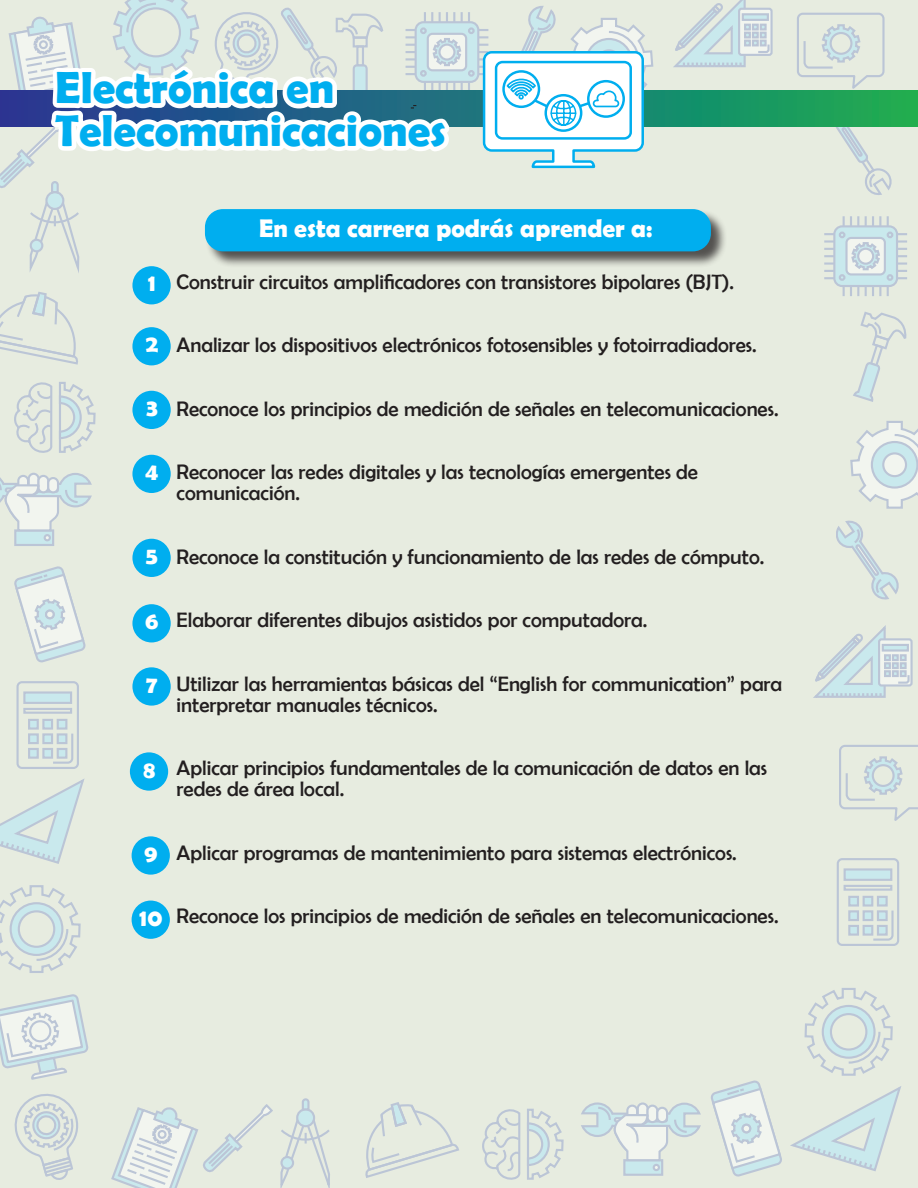
<style>
.page{position:relative;width:918px;height:1188px;background:#e7ece0}
.page>*{position:absolute;margin:0;border:0;box-sizing:border-box;transform-origin:0 0}
.t1{font:700 45px "Berlin Sans FB Demi";color:#00aeef}
.t2{font:700 25.5px "Berlin Sans FB Demi";color:#fff}
.t3{font:700 24px "Berlin Sans FB Demi";color:#fff}
.bullets{font:21px/21px "Berlin Sans FB";color:#231f20}
</style>
<div class="page">
<svg style="left:14px;top:566px;width:72px;height:96px"></svg>
<svg style="left:0;top:885px;width:81px;height:88px"></svg>
<div style="left:16px;top:681px;width:63px;height:88px;border:2px solid #223f99;border-radius:4px"></div>
<div style="left:24px;top:693px;width:47px;height:10px;background:#c9e9ed"></div>
<svg style="left:29px;top:720px;width:9px;height:9px"></svg>
<svg style="left:43px;top:720px;width:9px;height:9px"></svg>
<svg style="left:58px;top:720px;width:8px;height:9px"></svg>
<svg style="left:29px;top:734px;width:9px;height:9px"></svg>
<svg style="left:43px;top:734px;width:9px;height:9px"></svg>
<svg style="left:29px;top:749px;width:9px;height:9px"></svg>
<svg style="left:43px;top:749px;width:9px;height:9px"></svg>
<svg style="left:51px;top:733px;width:23px;height:31px"></svg>
<svg style="left:0;top:779px;width:85px;height:85px"></svg>
<svg style="left:0;top:994px;width:88px;height:86px"></svg>
<svg style="left:797px;top:13px;width:88px;height:76px"></svg>
<div style="left:15px;top:530px;width:38px;height:15px;background:#c9e9ed"></div>
<svg style="left:0;top:473px;width:92px;height:67px"></svg>
<div style="left:44px;top:534px;width:7px;height:7px;border:2px solid #223f99;border-radius:50%"></div>
<svg style="left:14px;top:382px;width:33px;height:71px"></svg>
<svg style="left:0;top:292px;width:47px;height:67px"></svg>
<div style="left:416px;top:22px;width:62px;height:60px;background:#c9e9ed;border-radius:8px"></div>
<div style="left:415px;top:21px;width:64px;height:62px;border:2px solid #223f99;border-radius:8px"></div>
<div style="left:428px;top:34px;width:38px;height:36px;background:#f2f5ef;border-radius:5px"></div>
<div style="left:427px;top:33px;width:40px;height:38px;border:2px solid #223f99;border-radius:5px"></div>
<svg style="left:456px;top:41px;width:5px;height:22px"></svg>
<svg style="left:461px;top:12px;width:9px;height:10px"></svg>
<svg style="left:461px;top:82px;width:9px;height:8px"></svg>
<div style="left:468px;top:27px;width:7px;height:7px;border:2px solid #223f99;border-radius:50%"></div>
<div style="left:468px;top:70px;width:7px;height:7px;border:2px solid #223f99;border-radius:50%"></div>
<div style="left:738px;top:8px;width:35px;height:48px;border:2px solid #223f99;border-radius:2px"></div>
<svg style="left:673px;top:0;width:98px;height:67px"></svg>
<svg style="left:15px;top:1094px;width:63px;height:86px"></svg>
<svg style="left:280px;top:1098px;width:50px;height:90px"></svg>
<svg style="left:282px;top:1157px;width:11px;height:12px"></svg>
<div style="left:280px;top:1156px;width:14px;height:14px;border:2px solid #223f99;border-radius:50%"></div>
<div style="left:624px;top:1160px;width:38px;height:15px;background:#c9e9ed"></div>
<svg style="left:581px;top:1102px;width:120px;height:68px"></svg>
<div style="left:653px;top:1164px;width:7px;height:7px;border:2px solid #223f99;border-radius:50%"></div>
<svg style="left:482px;top:1109px;width:82px;height:71px"></svg>
<svg style="left:111px;top:1104px;width:162px;height:84px"></svg>
<svg style="left:365px;top:1102px;width:94px;height:76px"></svg>
<svg style="left:711px;top:1081px;width:71px;height:96px"></svg>
<svg style="left:804px;top:988px;width:89px;height:88px"></svg>
<div style="left:837px;top:858px;width:62px;height:88px;border:2px solid #223f99;border-radius:4px"></div>
<svg style="left:845px;top:869px;width:46px;height:11px"></svg>
<svg style="left:849px;top:897px;width:9px;height:8px"></svg>
<div style="left:864px;top:897px;width:8px;height:8px;background:#c9e9ed"></div>
<svg style="left:878px;top:897px;width:9px;height:8px"></svg>
<svg style="left:849px;top:911px;width:9px;height:9px"></svg>
<svg style="left:864px;top:911px;width:8px;height:9px"></svg>
<svg style="left:849px;top:926px;width:9px;height:9px"></svg>
<svg style="left:864px;top:926px;width:8px;height:9px"></svg>
<svg style="left:871px;top:910px;width:23px;height:31px"></svg>
<svg style="left:790px;top:1086px;width:111px;height:85px"></svg>
<svg style="left:853px;top:312px;width:53px;height:90px"></svg>
<svg style="left:835px;top:126px;width:56px;height:69px"></svg>
<svg style="left:850px;top:421px;width:68px;height:88px"></svg>
<svg style="left:839px;top:745px;width:79px;height:76px"></svg>
<svg style="left:836px;top:521px;width:62px;height:79px"></svg>
<div style="left:834px;top:226px;width:63px;height:60px;background:#c9e9ed;border-radius:8px"></div>
<div style="left:833px;top:225px;width:65px;height:62px;border:2px solid #223f99;border-radius:8px"></div>
<div style="left:847px;top:238px;width:38px;height:36px;background:#f2f5ef;border-radius:5px"></div>
<div style="left:845px;top:237px;width:41px;height:39px;border:2px solid #223f99;border-radius:5px"></div>
<svg style="left:843px;top:216px;width:16px;height:10px"></svg>
<svg style="left:865px;top:216px;width:16px;height:10px"></svg>
<svg style="left:887px;top:216px;width:2px;height:10px"></svg>
<svg style="left:887px;top:286px;width:2px;height:10px"></svg>
<svg style="left:865px;top:286px;width:16px;height:10px"></svg>
<svg style="left:843px;top:286px;width:16px;height:10px"></svg>
<svg style="left:824px;top:232px;width:57px;height:47px"></svg>
<div style="left:839px;top:274px;width:6px;height:7px;border:2px solid #223f99;border-radius:50%"></div>
<svg style="left:887px;top:232px;width:20px;height:47px"></svg>
<div style="left:887px;top:274px;width:6px;height:7px;border:2px solid #223f99;border-radius:50%"></div>
<div style="left:878px;top:638px;width:35px;height:49px;border:2px solid #223f99;border-radius:2px"></div>
<svg style="left:813px;top:625px;width:98px;height:73px"></svg>
<div style="left:205px;top:209px;width:522px;height:59px;background:#231f20;opacity:.75"></div>
<div style="left:205px;top:209px;width:506px;height:42px;background:#00aeef;border-radius:18px"></div>
<svg style="left:0;top:90px;width:918px;height:36px;background:#1b9462"></svg>
<div style="left:132px;top:539px;width:39px;height:38px;background:#00aeef;border-radius:50%"></div>
<div style="left:132px;top:604px;width:39px;height:38px;background:#00aeef;border-radius:50%"></div>
<div style="left:132px;top:667px;width:39px;height:39px;background:#00aeef;border-radius:50%"></div>
<div style="left:130px;top:752px;width:38px;height:39px;background:#00aeef;border-radius:50%"></div>
<div style="left:132px;top:836px;width:38px;height:39px;background:#00aeef;border-radius:50%"></div>
<div style="left:132px;top:901px;width:38px;height:38px;background:#00aeef;border-radius:50%"></div>
<svg style="left:0;top:115px;width:47px;height:157px"></svg>
<svg style="left:47px;top:12px;width:409px;height:484px"></svg>
<svg style="left:9px;top:12px;width:374px;height:97px"></svg>
<svg style="left:48px;top:0;width:294px;height:163px"></svg>
<svg style="left:478px;top:6px;width:175px;height:163px"></svg>
<p class="t1" style="left:55px;top:62px;width:281px">Electrónica en</p>
<p class="t1" style="left:55px;top:105px;width:392px">Telecomunicaciones</p>
<p class="t2" style="left:259px;top:214px;width:395px">En esta carrera podrás aprender :a</p>
<p class="t3" style="left:148px;top:269px;width:9px">1</p>
<p class="bullets" style="left:177px;top:271px;width:559px">Construir circuitos amplificadores con transistores bipolares (BJT .(</p>
<p class="t3" style="left:146px;top:330px;width:14px">2</p>
<p class="bullets" style="left:177px;top:335px;width:582px">Analizar los dispositivos electrónicos fotosensibles y fotoirradiadores.</p>
<p class="t3" style="left:146px;top:394px;width:13px">3</p>
<p class="bullets" style="left:177px;top:398px;width:604px">Reconoce los principios de medición de señales en telecomunicaciones.</p>
<p class="t3" style="left:145px;top:458px;width:15px">4</p>
<p class="bullets" style="left:177px;top:462px;width:523px">Reconocer las redes digitales y las tecnologías emergentes de comunicación.</p>
<p class="t3" style="left:146px;top:542px;width:14px">5</p>
<p class="bullets" style="left:177px;top:546px;width:589px">Reconoce la constitución y funcionamiento de las redes de cómputo.</p>
<p class="t3" style="left:145px;top:607px;width:15px">6</p>
<p class="bullets" style="left:177px;top:610px;width:472px">Elaborar diferentes dibujos asistidos por computadora.</p>
<p class="t3" style="left:146px;top:670px;width:13px">7</p>
<p class="bullets" style="left:177px;top:673px;width:607px">Utilizar las herramientas básicas del “English for communication” para interpretar manuales técnicos.</p>
<p class="t3" style="left:143px;top:755px;width:13px">8</p>
<p class="bullets" style="left:177px;top:758px;width:592px">Aplicar principios fundamentales de la comunicación de datos en las redes de área local.</p>
<p class="t3" style="left:144px;top:839px;width:15px">9</p>
<p class="bullets" style="left:177px;top:842px;width:562px">Aplicar programas de mantenimiento para sistemas electrónicos.</p>
<p class="t3" style="left:140px;top:904px;width:24px">10</p>
<p class="bullets" style="left:177px;top:906px;width:604px">Reconoce los principios de medición de señales en telecomunicaciones.</p>
</div>
